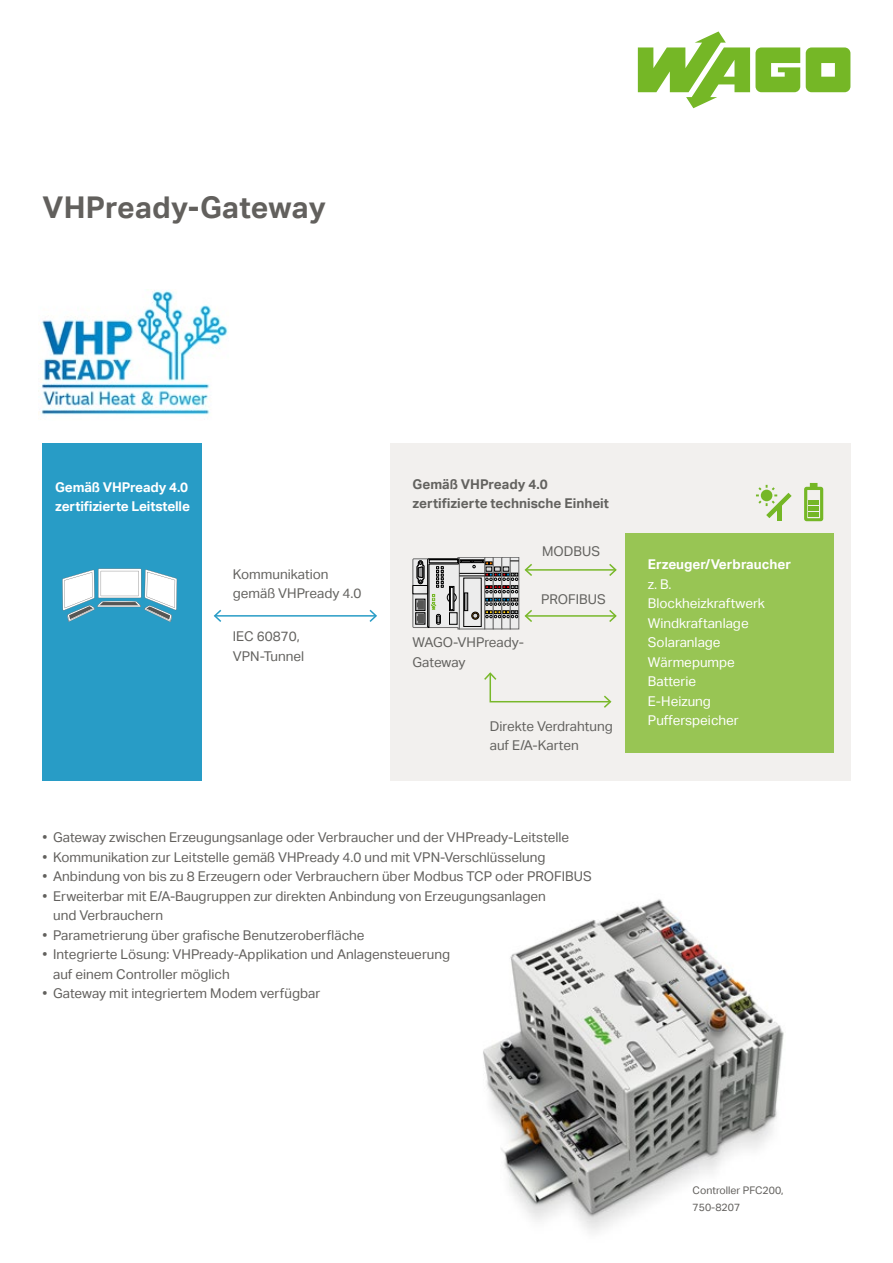
<style>
.page{position:relative;width:893px;height:1263px;background:#fff}
.page>*{position:absolute;margin:0;border:0;box-sizing:border-box;transform-origin:0 0}
.t1{font:700 30px "Aktiv Grotesk";letter-spacing:.01em;color:#62605d}
.t2{font:13.5px/19.5px "Aktiv Grotesk";color:#62605d}
.t3{font:13.5px/19.5px "Aktiv Grotesk";color:#63625f}
.t4{font:13.5px/19.5px "Aktiv Grotesk";color:#fff}
.t5{font:700 13.5px/19.5px "Aktiv Grotesk";letter-spacing:-.01em;color:#fff}
.t6{font:700 13.5px/19.5px "Aktiv Grotesk";color:#63625f}
.t7{font:10.5px/16.5px "Aktiv Grotesk";color:#62605d}
</style>
<div class="page">
<svg style="left:806px;top:47px;width:44px;height:45px"></svg>
<svg style="left:638px;top:31px;width:162px;height:77px"></svg>
<img style="left:483px;top:899px;width:301px;height:333px">
<img style="left:38px;top:290px;width:190px;height:125px">
<div style="left:390px;top:443px;width:460px;height:337px;background:#f2f0ee"></div>
<div style="left:43px;top:443px;width:159px;height:337px;background:#289cc6"></div>
<hr style="left:215px;top:615px;width:161px;height:2px;background:#289cc6">
<svg style="left:213px;top:609px;width:10px;height:13px"></svg>
<svg style="left:368px;top:609px;width:9px;height:13px"></svg>
<div style="left:625px;top:533px;width:208px;height:219px;background:#98c554"></div>
<hr style="left:526px;top:569px;width:90px;height:2px;background:#78b829">
<svg style="left:608px;top:563px;width:9px;height:13px"></svg>
<hr style="left:526px;top:615px;width:90px;height:2px;background:#78b829">
<svg style="left:608px;top:610px;width:9px;height:12px"></svg>
<svg style="left:484px;top:672px;width:128px;height:36px"></svg>
<svg style="left:62px;top:568px;width:115px;height:54px"></svg>
<svg style="left:413px;top:557px;width:121px;height:72px"></svg>
<div style="left:777px;top:505px;width:5px;height:15px;background:#75b726"></div>
<svg style="left:756px;top:485px;width:36px;height:33px"></svg>
<svg style="left:804px;top:483px;width:19px;height:38px"></svg>
<h1 class="t1" style="left:43px;top:190px;width:285px">VHPready-Gateway</h1>
<p class="t5" style="left:55px;top:477px;width:136px">Gemäß VHPready 4.0 zertifizierte Leitstelle</p>
<p class="t6" style="left:413px;top:474px;width:198px">Gemäß VHPready 4.0 zertifizierte technische Einheit</p>
<p class="t3" style="left:233px;top:564px;width:130px">Kommunikation gemäß VHPready 4.0</p>
<p class="t3" style="left:233px;top:627px;width:73px">IEC 60870,<br>VPN-Tunnel</p>
<p class="t3" style="left:413px;top:633px;width:113px">WAGO-VHPready-<br>Gateway</p>
<p class="t3" style="left:542px;top:541px;width:60px">MODBUS</p>
<p class="t3" style="left:541px;top:590px;width:66px">PROFIBUS</p>
<p class="t3" style="left:490px;top:716px;width:125px">Direkte Verdrahtung auf E/A-Karten</p>
<p class="t2" style="left:43px;top:828px;width:528px">• Gateway zwischen Erzeugungsanlage oder Verbraucher und der VHPready-Leitstelle</p>
<p class="t2" style="left:43px;top:847px;width:504px">• Kommunikation zur Leitstelle gemäß VHPready 4.0 und mit VPN-Verschlüsselung</p>
<p class="t2" style="left:43px;top:867px;width:551px">• Anbindung von bis zu 8 Erzeugern oder Verbrauchern über Modbus TCP oder PROFIBUS</p>
<p class="t2" style="left:53px;top:886px;width:494px;text-indent:-11px">• Erweiterbar mit E/A-Baugruppen zur direkten Anbindung von Erzeugungsanlagen und Verbrauchern</p>
<p class="t2" style="left:43px;top:925px;width:324px">• Parametrierung über grafische Benutzeroberfläche</p>
<p class="t2" style="left:53px;top:945px;width:399px;text-indent:-11px">• Integrierte Lösung: VHPready-Applikation und Anlagensteuerung auf einem Controller möglich</p>
<p class="t2" style="left:43px;top:984px;width:279px">• Gateway mit integriertem Modem verfügbar</p>
<p class="t5" style="left:648px;top:555px;width:145px">Erzeuger/Verbraucher</p>
<p class="t4" style="left:648px;top:574px;width:119px">z. B.<br>Blockheizkraftwerk<br>Windkraftanlage<br>Solaranlage<br>Wärmepumpe<br>Batterie<br>E-Heizung<br>Pufferspeicher</p>
<p class="t7" style="left:693px;top:1182px;width:92px">Controller PFC200,<br>750-8207</p>
</div>
